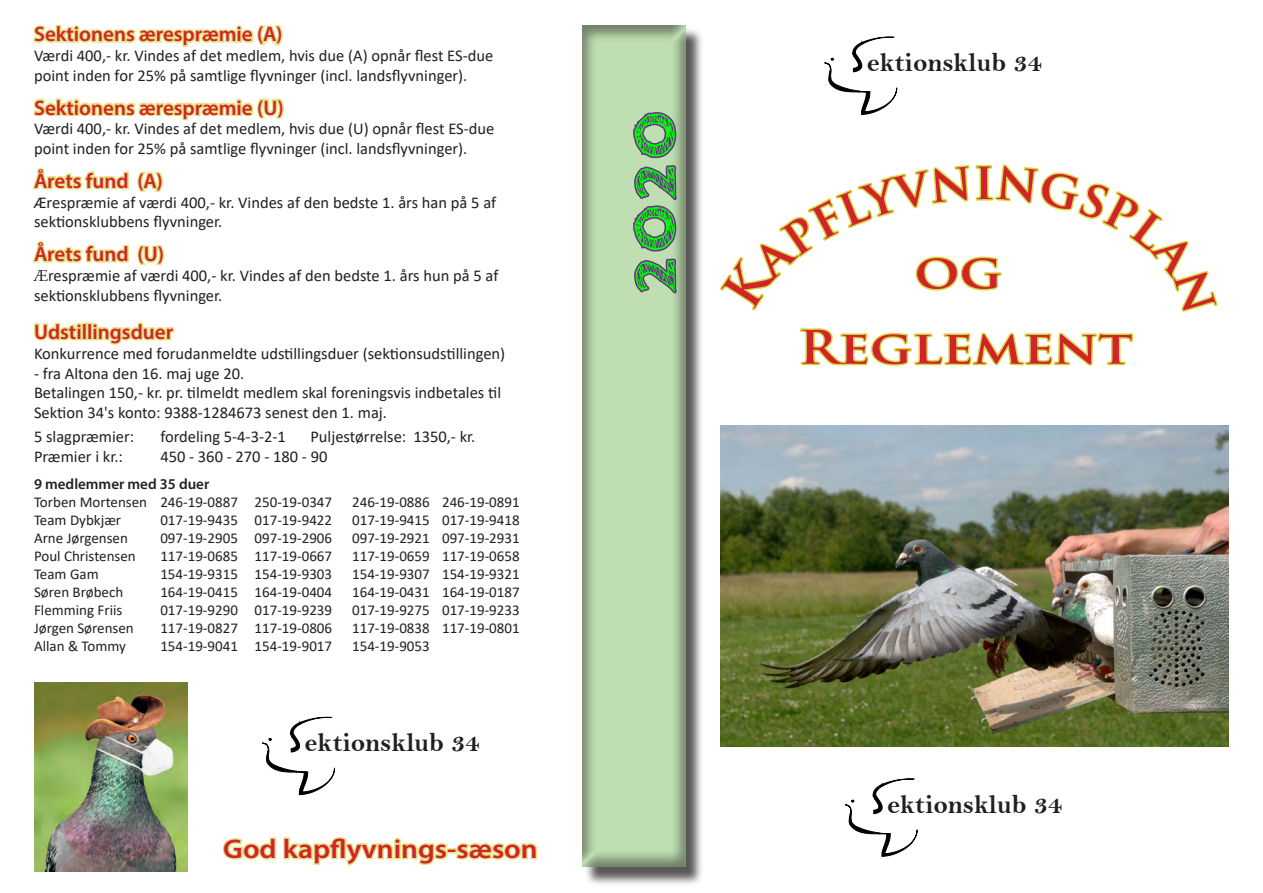
<style>
.page{position:relative;width:1263px;height:893px;background:#fff}
.page>*{position:absolute;margin:0;border:0;box-sizing:border-box;transform-origin:0 0}
.Headline{font:700 54px "Cabin Sketch";color:#0f0;scale:1.33 1}
.Headline-2{font:700 50.85px "Trajan Pro";color:#d1232a}
.t1{font:700 46.5px "Trajan Pro";color:#d1232a;scale:1.17 1}
.t2{font:700 45px "Trajan Pro";color:#d1232a;scale:1.2 1}
.t3{font:27px "Bell MT Bold";color:#231f20}
.t4{font:600 27px "Myriad Pro";color:#d1232a;scale:1.09 1}
.t5{font:600 21px "Myriad Pro";color:#d1232a}
.t6{font:16.5px "Calibri";color:#231f20}
.t7{font:15px "Calibri";color:#231f20}
.t8{font:600 15px "Myriad Pro";color:#231f20}
.s1{font-family:"Adobe Garamond Pro"}
</style>
<div class="page">
<div style="left:584px;top:28px;width:120px;height:858px;background:#231f20;opacity:.75"></div>
<div style="left:581px;top:21px;width:108px;height:847px;background:#231f20;opacity:.5"></div>
<svg style="left:625px;top:95px;width:74px;height:224px;background:#99979b"></svg>
<svg style="left:845px;top:778px;width:73px;height:79px"></svg>
<svg style="left:32px;top:24px;width:252px;height:321px"></svg>
<img style="left:720px;top:425px;width:509px;height:322px">
<svg style="left:222px;top:717px;width:316px;height:149px"></svg>
<img style="left:34px;top:683px;width:153px;height:189px">
<svg style="left:720px;top:36px;width:500px;height:400px"></svg>
<p class="t5" style="left:34px;top:21px;width:250px">Sektionens ærespræmie (A)</p>
<p class="t6" style="left:34px;top:44px;width:461px">Værdi 400,- kr. Vindes af det medlem, hvis due (A) opnår flest ES-due</p>
<p class="t6" style="left:34px;top:64px;width:435px">point inden for 25% på samtlige flyvninger (incl. landsflyvninger).</p>
<p class="t5" style="left:34px;top:94px;width:251px">Sektionens ærespræmie (U)</p>
<p class="t6" style="left:34px;top:117px;width:462px">Værdi 400,- kr. Vindes af det medlem, hvis due (U) opnår flest ES-due</p>
<p class="t6" style="left:34px;top:137px;width:435px">point inden for 25% på samtlige flyvninger (incl. landsflyvninger).</p>
<p class="t5" style="left:34px;top:167px;width:130px">Årets fund (A)</p>
<p class="t6" style="left:34px;top:191px;width:464px">Ærespræmie af værdi 400,- kr. Vindes af den bedste 1. års han på 5 af</p>
<p class="t6" style="left:34px;top:211px;width:190px">sektionsklubbens flyvninger.</p>
<p class="t5" style="left:34px;top:241px;width:132px">Årets fund (U)</p>
<p class="t6" style="left:34px;top:264px;width:466px"><span class="s1">Æ</span>respræmie af værdi 400,- kr. Vindes af den bedste 1. års hun på 5 af</p>
<p class="t6" style="left:34px;top:284px;width:190px">sektionsklubbens flyvninger.</p>
<p class="t5" style="left:34px;top:318px;width:141px">Udstillingsduer</p>
<p class="t6" style="left:34px;top:342px;width:473px">Konkurrence med forudanmeldte udstillingsduer (sektionsudstillingen)</p>
<p class="t6" style="left:34px;top:362px;width:212px">- fra Altona den 16. maj uge 20.</p>
<p class="t6" style="left:34px;top:381px;width:469px">Betalingen 150,- kr. pr. tilmeldt medlem skal foreningsvis indbetales til</p>
<p class="t6" style="left:34px;top:401px;width:354px">Sektion 34's konto: 9388-1284673 senest den 1. maj.</p>
<p class="t6" style="left:34px;top:425px;width:102px">5 slagpræmier:</p>
<p class="t6" style="left:160px;top:425px;width:127px">fordeling 5-4-3-2-1</p>
<p class="t6" style="left:310px;top:425px;width:167px">Puljestørrelse: 1350,- kr.</p>
<p class="t6" style="left:34px;top:445px;width:91px">Præmier i kr.:</p>
<p class="t6" style="left:160px;top:445px;width:169px">450 - 360 - 270 - 180 - 90</p>
<p class="t8" style="left:34px;top:474px;width:177px">9 medlemmer med 35 duer</p>
<p class="t7" style="left:34px;top:491px;width:300px">Torben Mortensen 246-19-0887 250-19-0347</p>
<p class="t7" style="left:352px;top:491px;width:169px">246-19-0886 246-19-0891</p>
<p class="t7" style="left:34px;top:509px;width:89px">Team Dybkjær</p>
<p class="t7" style="left:160px;top:509px;width:173px">017-19-9435 017-19-9422</p>
<p class="t7" style="left:352px;top:509px;width:169px">017-19-9415 017-19-9418</p>
<p class="t7" style="left:34px;top:527px;width:95px">Arne Jørgensen</p>
<p class="t7" style="left:160px;top:527px;width:173px">097-19-2905 097-19-2906</p>
<p class="t7" style="left:352px;top:527px;width:169px">097-19-2921 097-19-2931</p>
<p class="t7" style="left:34px;top:545px;width:103px">Poul Christensen</p>
<p class="t7" style="left:160px;top:545px;width:173px">117-19-0685 117-19-0667</p>
<p class="t7" style="left:352px;top:545px;width:169px">117-19-0659 117-19-0658</p>
<p class="t7" style="left:34px;top:563px;width:66px">Team Gam</p>
<p class="t7" style="left:160px;top:563px;width:173px">154-19-9315 154-19-9303</p>
<p class="t7" style="left:352px;top:563px;width:169px">154-19-9307 154-19-9321</p>
<p class="t7" style="left:34px;top:581px;width:91px">Søren Brøbech</p>
<p class="t7" style="left:160px;top:581px;width:173px">164-19-0415 164-19-0404</p>
<p class="t7" style="left:352px;top:581px;width:169px">164-19-0431 164-19-0187</p>
<p class="t7" style="left:34px;top:599px;width:90px">Flemming Friis</p>
<p class="t7" style="left:160px;top:599px;width:173px">017-19-9290 017-19-9239</p>
<p class="t7" style="left:352px;top:599px;width:169px">017-19-9275 017-19-9233</p>
<p class="t7" style="left:34px;top:617px;width:101px">Jørgen Sørensen</p>
<p class="t7" style="left:160px;top:617px;width:173px">117-19-0827 117-19-0806</p>
<p class="t7" style="left:352px;top:617px;width:169px">117-19-0838 117-19-0801</p>
<p class="t7" style="left:34px;top:635px;width:94px">Allan &amp; Tommy</p>
<p class="t7" style="left:160px;top:635px;width:173px">154-19-9041 154-19-9017</p>
<p class="t7" style="left:352px;top:635px;width:79px">154-19-9053</p>
<p class="t3" style="left:304px;top:727px;width:177px">ektionsklub 34</p>
<p class="t4" style="left:223px;top:832px;width:290px">God kapflyvnings-sæson</p>
<p class="Headline" style="left:626px;top:293px;width:139px;rotate:-90deg">2020</p>
<p class="t3" style="left:867px;top:47px;width:177px">ektionsklub 34</p>
<p class="Headline-2" style="left:974px;top:149px;width:23px">i</p>
<p class="t1" style="left:914px;top:243px;width:76px">og</p>
<p class="t2" style="left:798px;top:319px;width:280px">Reglement</p>
<p class="t3" style="left:887px;top:788px;width:177px">ektionsklub 34</p>
</div>
